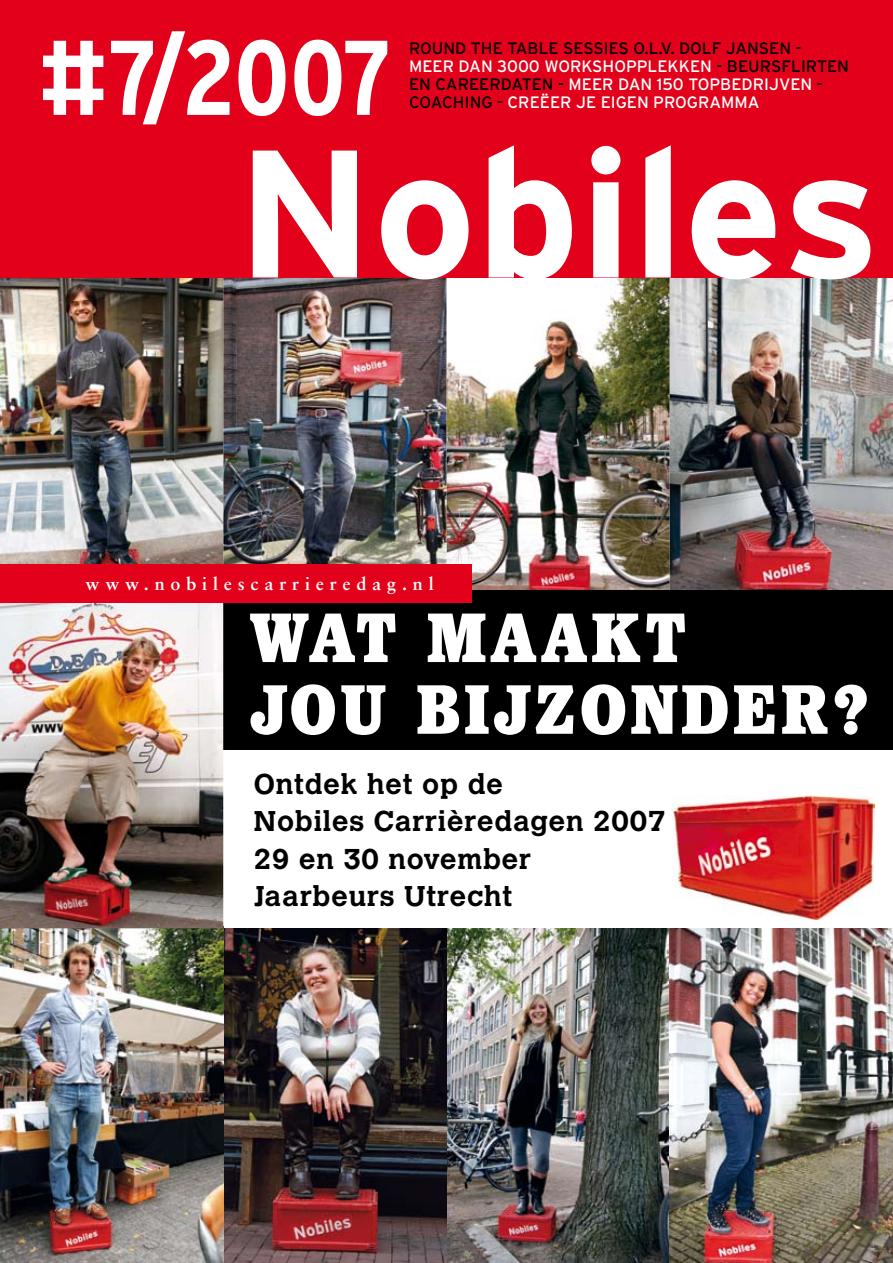
<style>
.page{position:relative;width:893px;height:1263px;background:#fff}
.page>*{position:absolute;margin:0;border:0;box-sizing:border-box;transform-origin:0 0}
.t1{font:700 condensed 105.9px "Interstate";color:#fff}
.t2{font:700 72.75px/71.7px "Forbes";letter-spacing:.03em;color:#fff}
.t3{font:700 28.35px/37.5px "Calvert MT Std";letter-spacing:.03em;color:#000}
.t4{font:700 18px "Sabon";letter-spacing:.325em;color:#fff}
.t5{font:16.5px/18px "Interstate";color:#000}
.t6{font:16.5px "Interstate";color:#fff}
.s1{color:#fff}
.s2{color:#000}
</style>
<div class="page">
<img style="left:0;top:277px;width:893px;height:313px">
<div style="left:223px;top:590px;width:670px;height:159px;background:#000"></div>
<img style="left:0;top:927px;width:893px;height:336px">
<img style="left:0;top:602px;width:223px;height:326px">
<div style="left:0;top:564px;width:472px;height:38px;background:#e2001a"></div>
<img style="left:672px;top:795px;width:202px;height:124px">
<div style="left:0;top:0;width:893px;height:277px;background:#e2001a"></div>
<svg style="left:253px;top:151px;width:104px;height:126px"></svg>
<svg style="left:381px;top:180px;width:88px;height:99px"></svg>
<svg style="left:489px;top:145px;width:83px;height:134px"></svg>
<svg style="left:591px;top:146px;width:29px;height:131px"></svg>
<svg style="left:645px;top:145px;width:26px;height:132px;background:#fcecee"></svg>
<svg style="left:692px;top:180px;width:83px;height:99px"></svg>
<svg style="left:791px;top:180px;width:79px;height:99px"></svg>
<h1 class="t1" style="left:38px;top:18px;width:354px">#7/2007</h1>
<p class="t5" style="left:409px;top:39px;width:441px">ROUND THE TABLE SESSIES O.L.V. DOLF JANSEN -<br><span class="s1">MEER DAN 3000 WORKSHOPPLEKKEN</span> - BEURSFLIRTEN<br>EN CAREERDATEN - <span class="s1">M EER DAN 150 TOPBEDRIJVEN</span> -</p>
<p class="t6" style="left:409px;top:93px;width:352px"><span class="s2">COACHING -</span> CREËER JE EIGEN PROGRAMMA</p>
<p class="t4" style="left:86px;top:573px;width:350px">www.nobilescarrieredag.nl</p>
<h2 class="t2" style="left:249px;top:602px;width:623px">WAT MAAKT<br>JOU BIJZONDER?</h2>
<h3 class="t3" style="left:254px;top:765px;width:413px">Ontdek het op de<br>Nobiles Carrièredagen 2007<br>29 en 30 november<br>Jaarbeurs Utrecht</h3>
</div>
